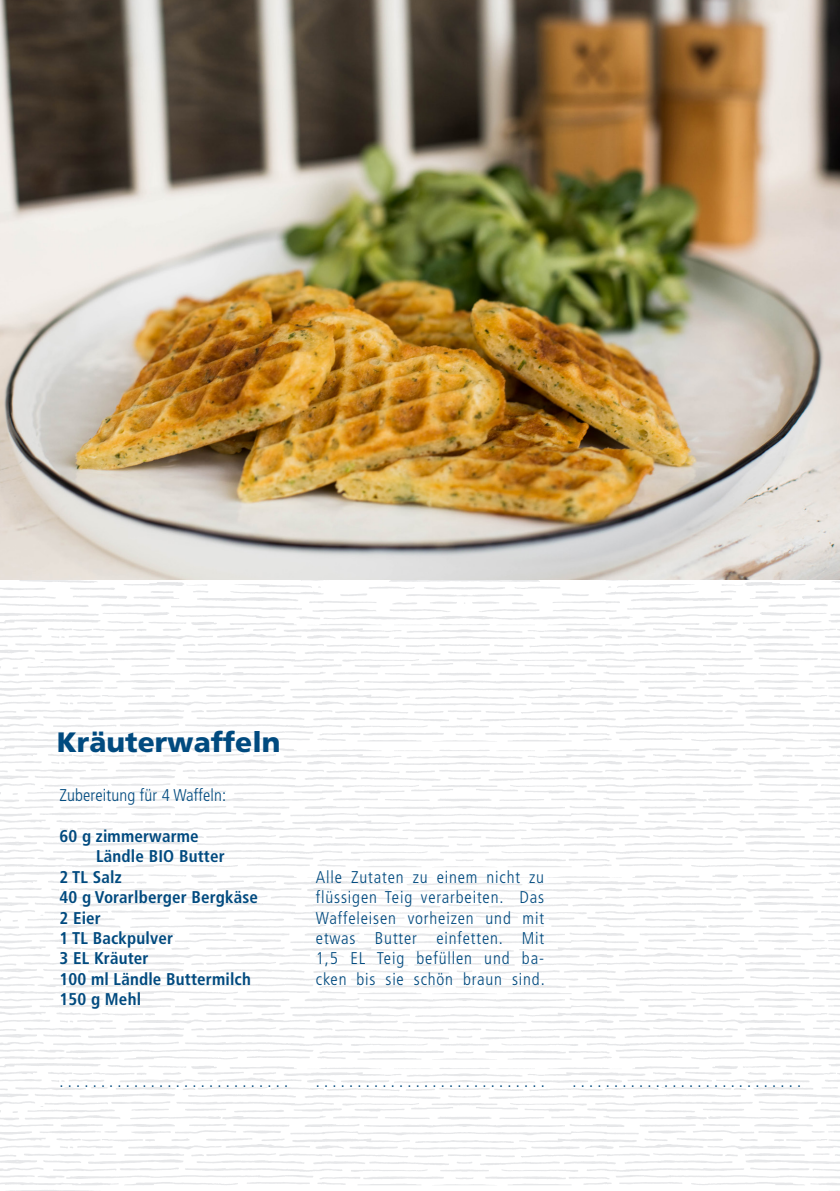
<style>
.page{position:relative;width:840px;height:1191px;background:#fff}
.page>*{position:absolute;margin:0;border:0;box-sizing:border-box;transform-origin:0 0}
.t1{font:900 28px "Frutiger LT";color:#004a7f}
.t2{font:300 condensed 17px/20.4px "Frutiger LT";letter-spacing:.05em;color:#004a7f;text-align:justify}
.t3{font:700 condensed 17px "Frutiger LT";letter-spacing:.01em;color:#004a7f}
.t4{font:300 condensed 17px "Frutiger LT";letter-spacing:.01em;color:#004a7f}
</style>
<div class="page">
<img style="left:0;top:580px;width:839px;height:611px">
<img style="left:0;top:0;width:839px;height:580px">
<p class="t1" style="left:57px;top:725px;width:225px">Kräuterwaffeln</p>
<p class="t4" style="left:59px;top:785px;width:168px">Zubereitung für 4 Waffeln:</p>
<p class="t3" style="left:59px;top:826px;width:141px">60 g zimmerwarme</p>
<p class="t3" style="left:96px;top:846px;width:130px">Ländle BIO Butter</p>
<p class="t3" style="left:59px;top:866px;width:64px">2 TL Salz</p>
<p class="t3" style="left:59px;top:887px;width:200px">40 g Vorarlberger Bergkäse</p>
<p class="t3" style="left:59px;top:907px;width:43px">2 Eier</p>
<p class="t3" style="left:59px;top:928px;width:115px">1 TL Backpulver</p>
<p class="t3" style="left:59px;top:948px;width:91px">3 EL Kräuter</p>
<p class="t3" style="left:59px;top:968px;width:193px">100 ml Ländle Buttermilch</p>
<p class="t3" style="left:59px;top:989px;width:83px">150 g Mehl</p>
<p class="t2" style="left:316px;top:867px;width:230px">Alle Zutaten zu einem nicht zu flüssigen Teig verarbeiten. Das Waffeleisen vorheizen und mit etwas Butter einfetten. Mit 1,5 EL Teig befüllen und ba&shy;cken bis sie schön braun sind.</p>
<p class="t2" style="left:59px;top:1071px;width:230px">............................</p>
<p class="t2" style="left:316px;top:1071px;width:230px">............................</p>
<p class="t2" style="left:572px;top:1071px;width:230px">............................</p>
</div>
